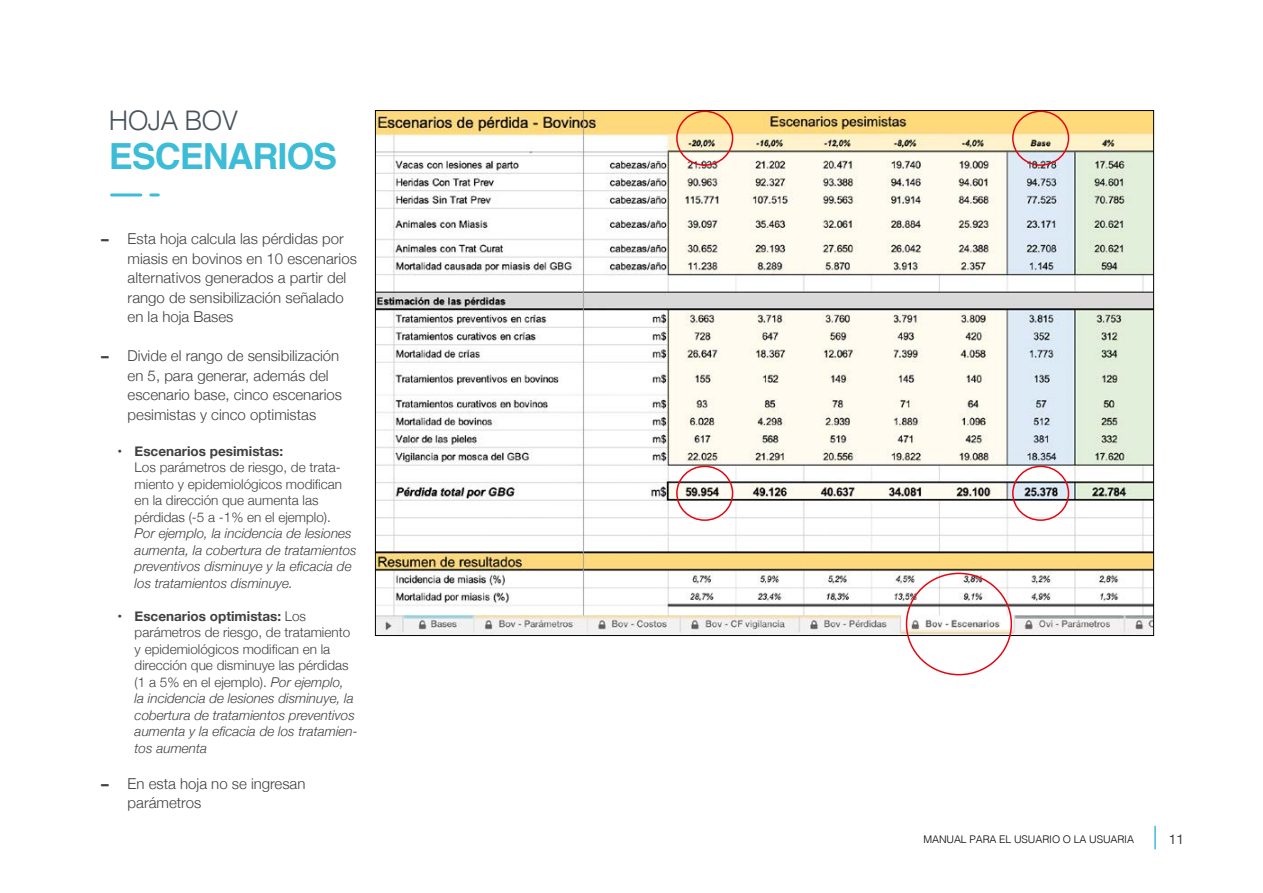
<style>
.page{position:relative;width:1263px;height:893px;background:#fff}
.page>*{position:absolute;margin:0;border:0;box-sizing:border-box;transform-origin:0 0}
.título{font:700 36px "Helvetica";letter-spacing:-.03em;color:#3cbcd7}
.título-2{font:300 27px "Helvetica";letter-spacing:-.03em;color:#48535b}
.t1{font:300 15px/19.5px "Helvetica Neue";color:#404040}
.t2{font:italic 300 13.5px/16.5px "Helvetica Neue";color:#404040}
.t3{font:13.5px "Helvetica Neue";color:#404040}
.t4{font:300 10.5px "Helvetica";letter-spacing:-.01em;color:#000}
.s1{font-family:"Helvetica Neue LT Pro";font-weight:800}
.s2{font-weight:700;font-style:normal}
.s3{font-style:normal}
</style>
<div class="page">
<hr style="left:1154px;top:826px;width:2px;height:23px;background:#3cbcd7">
<hr style="left:112px;top:193px;width:29px;height:3px;background:#3cbcd7">
<svg style="left:151px;top:193px;width:7px;height:3px"></svg>
<img style="left:377px;top:112px;width:775px;height:522px">
<div style="left:676px;top:111px;width:57px;height:55px;border:2px solid #e30613;border-radius:50%"></div>
<div style="left:676px;top:466px;width:57px;height:55px;border:2px solid #e30613;border-radius:50%"></div>
<div style="left:1012px;top:466px;width:57px;height:55px;border:2px solid #e30613;border-radius:50%"></div>
<div style="left:1012px;top:111px;width:57px;height:55px;border:2px solid #e30613;border-radius:50%"></div>
<div style="left:906px;top:573px;width:106px;height:102px;border:2px solid #e30613;border-radius:50%"></div>
<p class="título-2" style="left:109px;top:97px;width:131px">HOJA BOV</p>
<p class="título" style="left:109px;top:127px;width:230px">ESCENARIOS</p>
<p class="t1" style="left:128px;top:228px;width:231px;text-indent:-27px"><span class="s1">−</span> Esta hoja calcula las pérdidas por miasis en bovinos en 10 escenarios alternativos generados a partir del rango de sensibilización señalado en la hoja Bases</p>
<p class="t1" style="left:128px;top:345px;width:216px;text-indent:-27px"><span class="s1">−</span> Divide el rango de sensibilización en 5, para generar, además del escenario base, cinco escenarios pesimistas y cinco optimistas</p>
<p class="t2" style="left:135px;top:442px;width:224px;text-indent:-17px"><span class="s2">• Escenarios pesimistas:<br></span><span class="s3">Los parámetros de riesgo, de trata&shy;miento y epidemiológicos modifican en la dirección que aumenta las pérdidas (-5 a -1% en el ejemplo).<br></span>Por ejemplo, la incidencia de lesiones aumenta, la cobertura de tratamientos preventivos disminuye y la eficacia de los tratamientos disminuye.</p>
<p class="t2" style="left:135px;top:607px;width:225px;text-indent:-17px"><span class="s2">• Escenarios optimistas:</span> <span class="s3">Los parámetros de riesgo, de tratamiento y epidemiológicos modifican en la dirección que disminuye las pérdidas (1 a 5% en el ejemplo).</span> Por ejemplo,<br>la incidencia de lesiones disminuye, la cobertura de tratamientos preventivos aumenta y la eficacia de los tratamien&shy;tos aumenta</p>
<p class="t1" style="left:128px;top:772px;width:179px;text-indent:-27px"><span class="s1">−</span> En esta hoja no se ingresan parámetros</p>
<p class="t4" style="left:923px;top:830px;width:212px">MANUAL PARA EL USUARIO O LA USUARIA</p>
<p class="t3" style="left:1169px;top:829px;width:17px">11</p>
</div>
